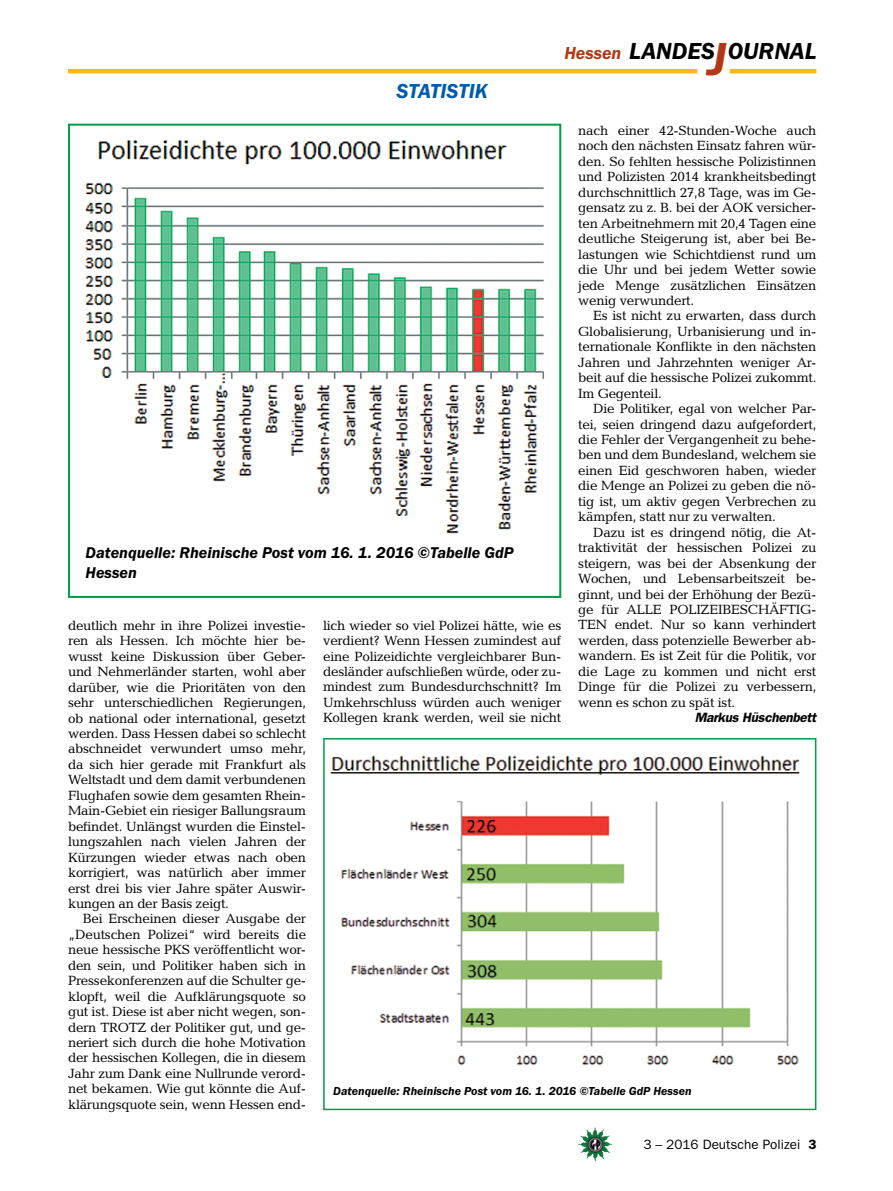
<style>
.page{position:relative;width:893px;height:1191px;background:#fff}
.page>*{position:absolute;margin:0;border:0;box-sizing:border-box;transform-origin:0 0}
.t1{font:italic 600 24px "Franklin Gothic Itc T";color:#000}
.t2{font:italic 600 21px "Franklin Gothic Itc T";color:#005baa}
.t3{font:italic 600 18px "Franklin Gothic Itc T";color:#b33916}
.t4{font:italic 600 16.2px/20.2px "Franklin Gothic Itc T";color:#000}
.t5{font:13.5px/15.5px "Candida";letter-spacing:-.02em;color:#000;text-align:justify}
.t6{font:13.5px "Franklin Gothic";color:#000}
.t7{font:italic 600 13.5px "Franklin Gothic";letter-spacing:-.02em;color:#000}
.t8{font:italic 600 12px "Franklin Gothic Itc T";color:#000}
.s1{font-size:48px;color:#b33916}
.s2{font-weight:600}
</style>
<div class="page">
<img style="left:578px;top:1127px;width:17px;height:25px">
<hr style="left:730px;top:69px;width:86px;height:4px;background:#fdb913">
<hr style="left:68px;top:69px;width:629px;height:4px;background:#fdb913">
<img style="left:84px;top:140px;width:461px;height:394px">
<div style="left:68px;top:124px;width:493px;height:474px;border:2px solid #009f47"></div>
<img style="left:330px;top:755px;width:470px;height:311px">
<div style="left:323px;top:738px;width:493px;height:372px;border:2px solid #009f47"></div>
<h2 class="t2" style="left:397px;top:79px;width:93px">Statistik</h2>
<h3 class="t3" style="left:564px;top:42px;width:59px">Hessen</h3>
<h1 class="t1" style="left:629px;top:37px;width:189px">LANDES<span class="s1">J</span>OURNAL</h1>
<p class="t5" style="left:578px;top:123px;width:240px">nach einer 42-Stunden-Woche auch noch den nächsten Einsatz fahren wür&shy;den. So fehlten hessische Polizistinnen und Polizisten 2014 krankheitsbedingt durchschnittlich 27,8 Tage, was im Ge&shy;gensatz zu z. B. bei der AOK versicher&shy;ten Arbeitnehmern mit 20,4 Tagen eine deutliche Steigerung ist, aber bei Be&shy;lastungen wie Schichtdienst rund um die Uhr und bei jedem Wetter sowie jede Menge zusätzlichen Einsätzen wenig verwundert.</p>
<p class="t5" style="left:578px;top:308px;width:240px;text-indent:15px">Es ist nicht zu erwarten, dass durch Globalisierung, Urbanisierung und in&shy;ternationale Konflikte in den nächsten Jahren und Jahrzehnten weniger Ar&shy;beit auf die hessische Polizei zukommt.<br>Im Gegenteil.</p>
<p class="t5" style="left:578px;top:401px;width:240px;text-indent:15px">Die Politiker, egal von welcher Par&shy;tei, seien dringend dazu aufgefordert, die Fehler der Vergangenheit zu behe&shy;ben und dem Bundesland, welchem sie einen Eid geschworen haben, wieder die Menge an Polizei zu geben die nö&shy;tig ist, um aktiv gegen Verbrechen zu kämpfen, statt nur zu verwalten.</p>
<p class="t5" style="left:578px;top:524px;width:240px;text-indent:15px">Dazu ist es dringend nötig, die At&shy;traktivität der hessischen Polizei zu steigern, was bei der Absenkung der Wochen, und Lebensarbeitszeit be&shy;ginnt, und bei der Erhöhung der Bezü&shy;ge für ALLE POLIZEIBESCHÄFTIG-TEN endet. Nur so kann verhindert werden, dass potenzielle Bewerber ab&shy;wandern. Es ist Zeit für die Politik, vor die Lage zu kommen und nicht erst Dinge für die Polizei zu verbessern, wenn es schon zu spät ist.</p>
<p class="t7" style="left:695px;top:709px;width:123px">Markus Hüschenbett</p>
<p class="t4" style="left:86px;top:542px;width:429px">Datenquelle: Rheinische Post vom 16. 1. 2016 ©Tabelle GdP<br>Hessen</p>
<p class="t5" style="left:323px;top:617px;width:240px">lich wieder so viel Polizei hätte, wie es verdient? Wenn Hessen zumindest auf eine Polizeidichte vergleichbarer Bun&shy;desländer aufschließen würde, oder zu&shy;mindest zum Bundesdurchschnitt? Im Umkehrschluss würden auch weniger Kollegen krank werden, weil sie nicht</p>
<p class="t5" style="left:68px;top:617px;width:240px">deutlich mehr in ihre Polizei investie&shy;ren als Hessen. Ich möchte hier be&shy;wusst keine Diskussion über Geber&shy;und Nehmerländer starten, wohl aber darüber, wie die Prioritäten von den sehr unterschiedlichen Regierungen, ob national oder international, gesetzt werden. Dass Hessen dabei so schlecht abschneidet verwundert umso mehr, da sich hier gerade mit Frankfurt als Weltstadt und dem damit verbundenen Flughafen sowie dem gesamten Rhein-Main-Gebiet ein riesiger Ballungsraum befindet. Unlängst wurden die Einstel&shy;lungszahlen nach vielen Jahren der Kürzungen wieder etwas nach oben korrigiert, was natürlich aber immer erst drei bis vier Jahre später Auswir&shy;kungen an der Basis zeigt.</p>
<p class="t5" style="left:68px;top:911px;width:240px;text-indent:15px">Bei Erscheinen dieser Ausgabe der „Deutschen Polizei“ wird bereits die neue hessische PKS veröffentlicht wor&shy;den sein, und Politiker haben sich in Pressekonferenzen auf die Schulter ge&shy;klopft, weil die Aufklärungsquote so gut ist. Diese ist aber nicht wegen, son&shy;dern TROTZ der Politiker gut, und ge&shy;neriert sich durch die hohe Motivation der hessischen Kollegen, die in diesem Jahr zum Dank eine Nullrunde verord&shy;net bekamen. Wie gut könnte die Auf&shy;klärungsquote sein, wenn Hessen end-</p>
<p class="t8" style="left:333px;top:1083px;width:360px">Datenquelle: Rheinische Post vom 16. 1. 2016 ©Tabelle GdP Hessen</p>
<p class="t6" style="left:643px;top:1136px;width:175px">3 – 2016 Deutsche Polizei <span class="s2">3</span></p>
</div>
